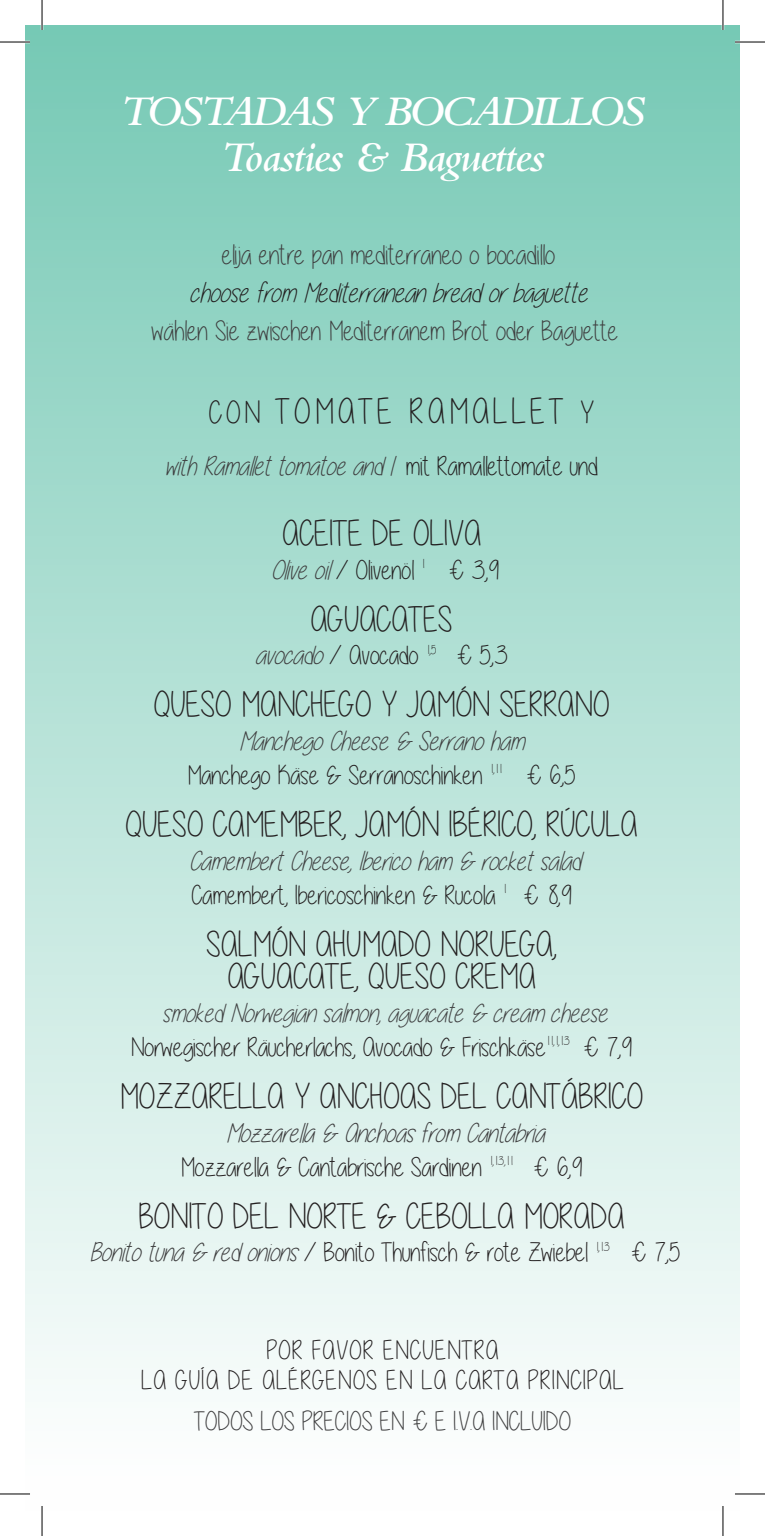
<style>
.page{position:relative;width:765px;height:1536px;background:#fff}
.page>*{position:absolute;margin:0;border:0;box-sizing:border-box;transform-origin:0 0}
.t1{font:italic 600 44px "Bembo Std";letter-spacing:-.07em;color:#fff}
.t2{font:italic 600 44px "Bembo Std";letter-spacing:-.03em;color:#fff}
.Artikel_und_Preis{font:36px/32px "Alittlesunshine";color:#231f20;text-align:center}
.Artikel_und_Preis-2{font:36px "Alittlesunshine";letter-spacing:.11em;color:#231f20}
.überschrift{font:28px "Alittlesunshine";color:#3e3e3f}
.überschrift-2{font:italic 28px "Alittlesunshine";color:#231f20}
.Artikel_und_Preis-3{font:27px/33.8px "Alittlesunshine";color:#231f20;text-align:center}
.Artikel_und_Preis-4{font:italic 27px/33.8px "Alittlesunshine";color:#3e3e3f}
.Artikel_und_Preis-5{font:27px/30px "Alittlesunshine";letter-spacing:.04em;color:#231f20;text-align:center}
.überschrift-3{font:27px "Alittlesunshine";color:#3e3e3f}
.s1{font-size:32px}
.s2{font-style:normal;color:#231f20}
.s3{font-style:italic;color:#3e3e3f}
.s4{font-style:italic;color:#414243}
.s5{font-style:italic;color:#3c3c3d}
</style>
<div class="page">
<div style="left:25px;top:25px;width:714px;height:1485px;background:linear-gradient(to bottom,#76c9b5,#fff)"></div>
<hr style="left:0;top:41px;width:30px;height:2px;background:#fff">
<hr style="left:734px;top:41px;width:30px;height:2px;background:#fff">
<hr style="left:0;top:1492px;width:30px;height:3px;background:#fff">
<hr style="left:734px;top:1492px;width:30px;height:3px;background:#fff">
<hr style="left:41px;top:0;width:2px;height:30px;background:#fff">
<hr style="left:41px;top:1505px;width:2px;height:30px;background:#fff">
<hr style="left:721px;top:0;width:3px;height:30px;background:#fff">
<hr style="left:721px;top:1505px;width:3px;height:30px;background:#fff">
<hr style="left:0;top:42px;width:30px;height:1px;background:#000">
<hr style="left:734px;top:42px;width:30px;height:1px;background:#000">
<hr style="left:0;top:1493px;width:30px;height:1px;background:#000">
<hr style="left:734px;top:1493px;width:30px;height:1px;background:#000">
<hr style="left:42px;top:0;width:1px;height:30px;background:#000">
<hr style="left:42px;top:1505px;width:1px;height:30px;background:#000">
<hr style="left:722px;top:0;width:1px;height:30px;background:#000">
<hr style="left:722px;top:1505px;width:1px;height:30px;background:#000">
<p class="t1" style="left:120px;top:87px;width:526px">TOSTADAS Y BOCADILLOS</p>
<p class="t2" style="left:220px;top:133px;width:326px">Toasties &amp; Baguettes</p>
<p class="überschrift" style="left:222px;top:240px;width:335px">elija entre pan mediterraneo o bocadillo</p>
<p class="überschrift-2" style="left:190px;top:278px;width:407px">choosefromMediterraneanbreadorbaguette</p>
<p class="überschrift" style="left:152px;top:316px;width:467px">wählen Sie zwischen Mediterranem Brot oder Baguette</p>
<p class="Artikel_und_Preis-2" style="left:209px;top:392px;width:386px"><span class="s1">CON</span> TOMATE RAMALLET <span class="s1">Y</span></p>
<p class="Artikel_und_Preis-4" style="left:165px;top:449px;width:434px">withRamallettomatoeandl <span class="s2">m i t R a m a l l e t t o m a t e u n d</span></p>
<p class="Artikel_und_Preis" style="left:282px;top:517px;width:200px">ACEITE DE OLIVA</p>
<p class="Artikel_und_Preis-3" style="left:271px;top:553px;width:229px"><span class="s3">Oliveoil</span>/ Olivenöl <sup>1</sup> € 3,9</p>
<p class="Artikel_und_Preis" style="left:310px;top:603px;width:143px">AGUACATES</p>
<p class="Artikel_und_Preis-3" style="left:255px;top:639px;width:254px"><span class="s3">avocado</span>/ Avocado <sup>1,5</sup> € 5,3</p>
<p class="Artikel_und_Preis" style="left:153px;top:689px;width:457px">QUESO MANCHEGO Y JAMÓN SERRANO</p>
<p class="Artikel_und_Preis-3" style="left:187px;top:725px;width:390px"><span class="s3">ManchegoCheese&amp; Serranoham<br></span>Manchego Käse &amp; Serranoschinken <sup>1,11</sup> € 6,5</p>
<p class="Artikel_und_Preis" style="left:125px;top:809px;width:513px">QUESO CAMEMBER, JAMÓN IBÉRICO, RÚCULA</p>
<p class="Artikel_und_Preis-4" style="left:189px;top:844px;width:401px">CamembertCheese, Ibericoham&amp; rocketsalad<br><span class="s2">Camembert, Ibericoschinken &amp; Rucola</span> <sup>1</sup> <span class="s2">€ 8,9</span></p>
<p class="Artikel_und_Preis" style="left:206px;top:928px;width:352px">SALMÓN AHUMADO NORUEGA,<br>AGUACATE, QUESO CREMA</p>
<p class="Artikel_und_Preis-3" style="left:131px;top:996px;width:502px"><span class="s4">smokedNorwegiansalmon, aguacate&amp; creamcheese<br></span>Norwegischer Räucherlachs, Avocado &amp; Frischkäse<sup>11,1,13</sup> € 7,9</p>
<p class="Artikel_und_Preis" style="left:119px;top:1080px;width:525px">MOZZARELLA Y ANCHOAS DEL CANTÁBRICO</p>
<p class="Artikel_und_Preis-3" style="left:180px;top:1116px;width:403px"><span class="s5">Mozzarella&amp; AnchoasfromCantabria<br></span>Mozzarella &amp; Cantabrische Sardinen <sup>1,13,11</sup> € 6,9</p>
<p class="Artikel_und_Preis" style="left:138px;top:1200px;width:487px">BONITO DEL NORTE &amp; CEBOLLA MORADA</p>
<p class="Artikel_und_Preis-3" style="left:89px;top:1236px;width:592px"><span class="s5">Bonitotuna&amp; redonions</span>/ Bonito Thunfisch &amp; rote Zwiebel <sup>1,13</sup> € 7,5</p>
<p class="Artikel_und_Preis-5" style="left:141px;top:1335px;width:484px">POR FAVOR ENCUENTRA<br>LA GUÍA DE ALÉRGENOS EN LA CARTA PRINCIPAL</p>
<p class="überschrift-3" style="left:194px;top:1407px;width:378px">TODOS LOS PRECIOS EN € E I.V.A INCLUIDO</p>
</div>
